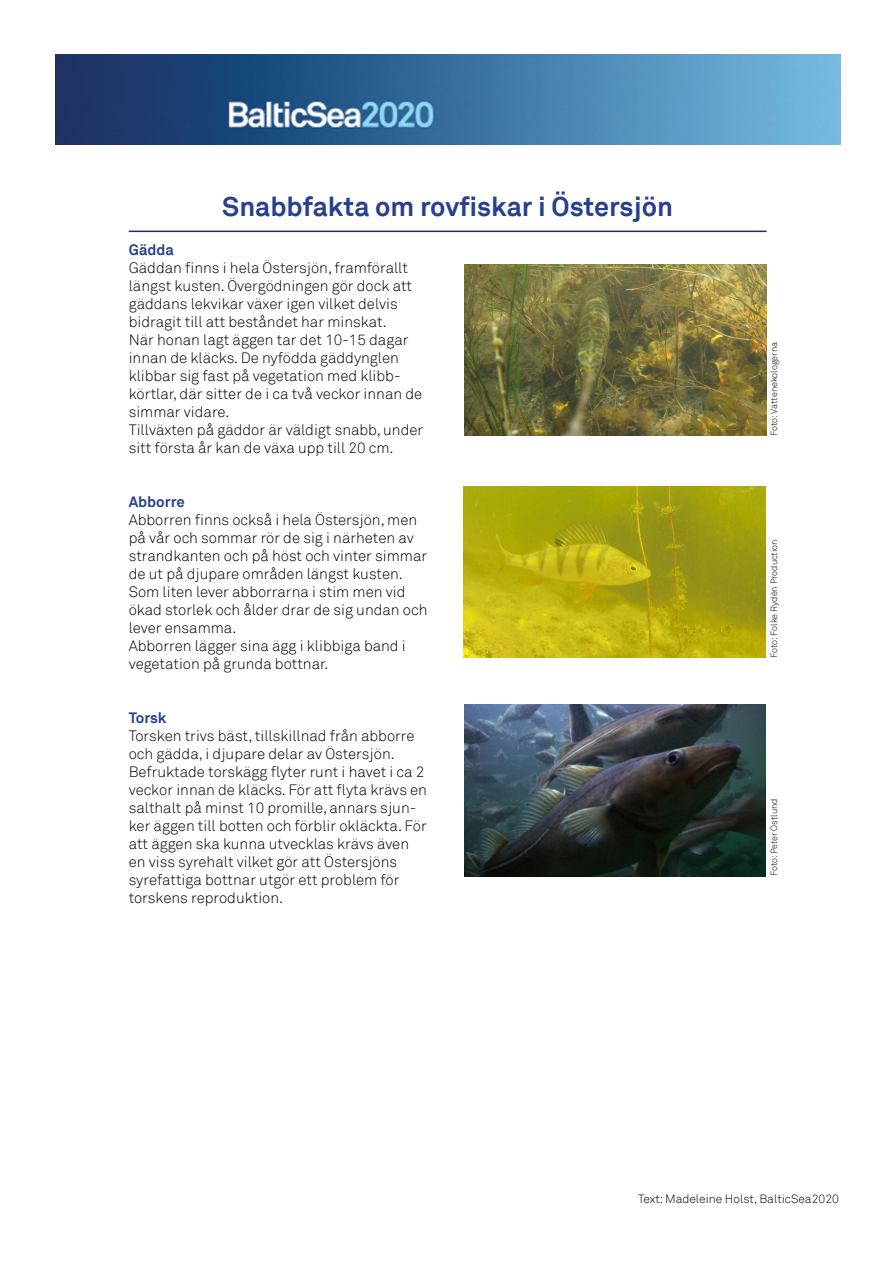
<style>
.page{position:relative;width:893px;height:1263px;background:#fff}
.page>*{position:absolute;margin:0;border:0;box-sizing:border-box;transform-origin:0 0}
.t1{font:700 27px "Akkurat";color:#25408f}
.t2{font:300 15px/18px "Akkurat";color:#000}
.t3{font:700 15px "Akkurat";color:#25408f}
.t4{font:300 12px "Akkurat";color:#000}
.t5{font:300 9px "Akkurat";color:#000}
</style>
<div class="page">
<img style="left:55px;top:54px;width:785px;height:91px">
<img style="left:465px;top:264px;width:302px;height:172px">
<img style="left:463px;top:486px;width:302px;height:172px">
<img style="left:465px;top:705px;width:300px;height:171px">
<hr style="left:129px;top:231px;width:638px;height:1px;background:#1e3063">
<h1 class="t1" style="left:222px;top:189px;width:452px">Snabbfakta om rovfiskar i Östersjön</h1>
<p class="t3" style="left:129px;top:240px;width:47px">Gädda</p>
<p class="t2" style="left:129px;top:259px;width:296px">Gäddan finns i hela Östersjön, framförallt längst kusten. Övergödningen gör dock att gäddans lekvikar växer igen vilket delvis bidragit till att beståndet har minskat.<br>När honan lagt äggen tar det 10-15 dagar innan de kläcks. De nyfödda gäddynglen klibbar sig fast på vegetation med klibb&shy;körtlar, där sitter de i ca två veckor innan de simmar vidare.<br>Tillväxten på gäddor är väldigt snabb, under sitt första år kan de växa upp till 20 cm.</p>
<p class="t3" style="left:129px;top:492px;width:58px">Abborre</p>
<p class="t2" style="left:129px;top:511px;width:300px">Abborren finns också i hela Östersjön, men på vår och sommar rör de sig i närheten av strandkanten och på höst och vinter simmar de ut på djupare områden längst kusten.<br>Som liten lever abborrarna i stim men vid ökad storlek och ålder drar de sig undan och lever ensamma.<br>Abborren lägger sina ägg i klibbiga band i vegetation på grunda bottnar.</p>
<p class="t3" style="left:129px;top:708px;width:39px">Torsk</p>
<p class="t2" style="left:129px;top:727px;width:300px">Torsken trivs bäst, tillskillnad från abborre och gädda, i djupare delar av Östersjön.<br>Befruktade torskägg flyter runt i havet i ca 2 veckor innan de kläcks. För att flyta krävs en salthalt på minst 10 promille, annars sjun&shy;ker äggen till botten och förblir okläckta. För att äggen ska kunna utvecklas krävs även en viss syrehalt vilket gör att Östersjöns syrefattiga bottnar utgör ett problem för torskens reproduktion.</p>
<p class="t5" style="left:769px;top:436px;width:95px;rotate:-90deg">Foto: Vattenekologerna</p>
<p class="t5" style="left:769px;top:658px;width:120px;rotate:-90deg">Foto: Folke Rydén Production</p>
<p class="t5" style="left:769px;top:876px;width:79px;rotate:-90deg">Foto: Peter Östlund</p>
<p class="t4" style="left:638px;top:1191px;width:202px">Text: Madeleine Holst, BalticSea2020</p>
</div>
